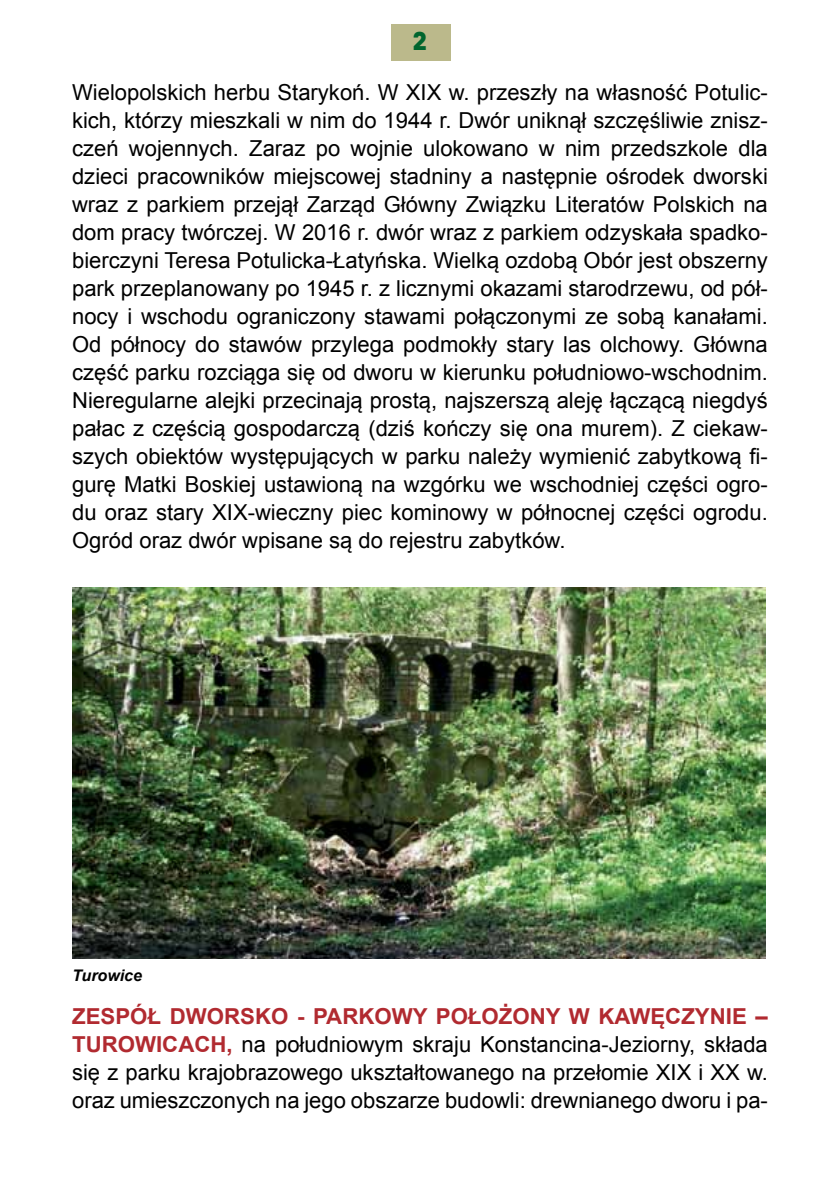
<style>
.page{position:relative;width:840px;height:1191px;background:#fff}
.page>*{position:absolute;margin:0;border:0;box-sizing:border-box;transform-origin:0 0}
.t1{font:700 26px "Platform";color:#00652e}
.t2{font:22px/28px "Arial";color:#000;text-align:justify}
.t3{font:700 22px "Arial";color:#b12a30}
.t4{font:italic 700 16px "Arial";color:#000}
.s1{font-weight:700;color:#b12a30}
</style>
<div class="page">
<div style="left:391px;top:24px;width:60px;height:37px;background:#bbb98b"></div>
<img style="left:72px;top:588px;width:692px;height:370px">
<p class="t1" style="left:413px;top:22px;width:15px">2</p>
<p class="t2" style="left:72px;top:79px;width:697px">Wielopolskich herbu Starykoń. W XIX w. przeszły na własność Potulic&shy;kich, którzy mieszkali w nim do 1944 r. Dwór uniknął szczęśliwie znisz&shy;czeń wojennych. Zaraz po wojnie ulokowano w nim przedszkole dla dzieci pracowników miejscowej stadniny a następnie ośrodek dworski wraz z parkiem przejął Zarząd Główny Związku Literatów Polskich na dom pracy twórczej. W 2016 r. dwór wraz z parkiem odzyskała spadko&shy;bierczyni Teresa Potulicka-Łatyńska. Wielką ozdobą Obór jest obszerny park przeplanowany po 1945 r. z licznymi okazami starodrzewu, od pół&shy;nocy i wschodu ograniczony stawami połączonymi ze sobą kanałami.<br>Od północy do stawów przylega podmokły stary las olchowy. Główna część parku rozciąga się od dworu w kierunku południowo-wschodnim.<br>Nieregularne alejki przecinają prostą, najszerszą aleję łączącą niegdyś pałac z częścią gospodarczą (dziś kończy się ona murem). Z ciekaw&shy;szych obiektów występujących w parku należy wymienić zabytkową fi&shy;gurę Matki Boskiej ustawioną na wzgórku we wschodniej części ogro&shy;du oraz stary XIX-wieczny piec kominowy w północnej części ogrodu.<br>Ogród oraz dwór wpisane są do rejestru zabytków.</p>
<p class="t4" style="left:72px;top:965px;width:71px">Turowice</p>
<p class="t3" style="left:72px;top:1002px;width:185px">ZESPÓŁ DWORSKO</p>
<p class="t3" style="left:297px;top:1002px;width:80px">- PARKOW</p>
<p class="t2" style="left:72px;top:1003px;width:697px;text-indent:340px"><span class="s1">Y POŁOŻO NY W KAWĘCZYNIE – TUROWICACH ,</span> na południowym skraju Konstancina-Jeziorny, składa się z parku krajobrazowego ukształtowanego na przełomie XIX i XX w. oraz umieszczonych na jego obszarze budowli: drewnianego dworu i pa-</p>
</div>
